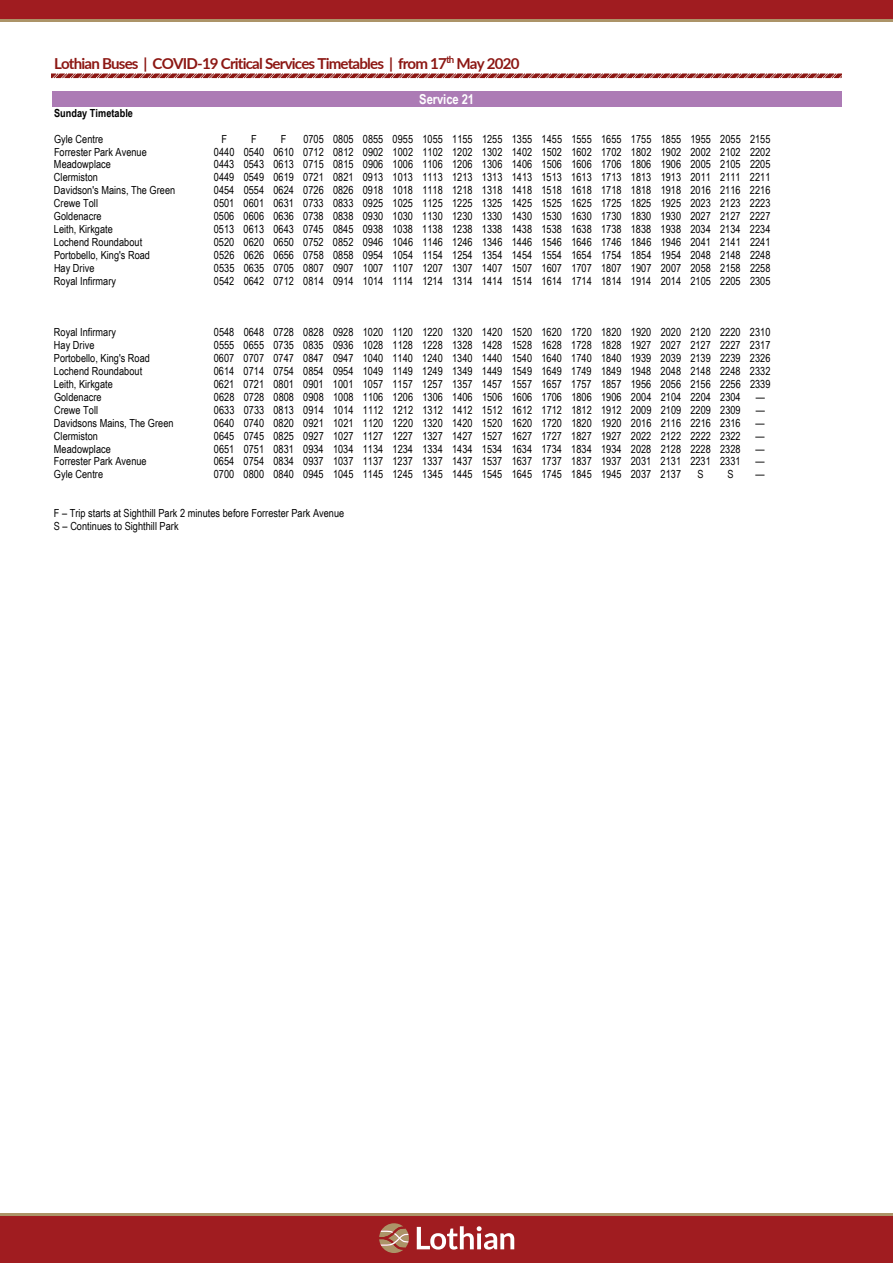
<style>
.page{position:relative;width:893px;height:1263px;background:#fff}
.page>*{position:absolute;margin:0;border:0;box-sizing:border-box;transform-origin:0 0}
.t1{font:700 15.15px "Lato";letter-spacing:-.055em;color:#8c1713}
.t2{font:700 13.65px "Arial Narrow";letter-spacing:-.005em;color:#fff}
.t3{font:11.1px/12.9px "Arial Narrow";letter-spacing:.005em;color:#000}
.t4{font:700 11.1px "Arial Narrow";letter-spacing:.005em;color:#000}
</style>
<div class="page">
<svg style="left:51px;top:73px;width:791px;height:5px"></svg>
<div style="left:52px;top:91px;width:789px;height:16px;background:#ac7bb5"></div>
<div style="left:0;top:1213px;width:892px;height:50px;background:#a01c20"></div>
<div style="left:0;top:0;width:892px;height:21px;background:#a01c20"></div>
<hr style="left:0;top:19px;width:892px;height:2px;background:#ac9468">
<hr style="left:0;top:1213px;width:892px;height:2px;background:#ac9468">
<svg style="left:416px;top:1226px;width:98px;height:24px"></svg>
<svg style="left:379px;top:1223px;width:30px;height:30px"></svg>
<h1 class="t1" style="left:54px;top:52px;width:467px">!"#$%&amp;'()*+,+ -((./012345(.6%#%7&amp;8(9,6:%7,+(;%&lt;,#&amp;=8,+((-((&gt;6"&lt;(4?<sup>!"</sup> @&amp;A(BCBC</h1>
<p class="t2" style="left:419px;top:89px;width:56px">Service 21</p>
<p class="t4" style="left:54px;top:104px;width:80px">Sunday Timetable</p>
<p class="t3" style="left:54px;top:132px;width:51px">Gyle Centre</p>
<p class="t3" style="left:221px;top:132px;width:7px">F</p>
<p class="t3" style="left:251px;top:132px;width:7px">F</p>
<p class="t3" style="left:281px;top:132px;width:7px">F</p>
<p class="t3" style="left:303px;top:132px;width:468px">0705 0805 0855 0955 1055 1155 1255 1355 1455 1555 1655 1755 1855 1955 2055 2155</p>
<p class="t3" style="left:54px;top:145px;width:94px">Forrester Park Avenue</p>
<p class="t3" style="left:214px;top:145px;width:558px">0440 0540 0610 0712 0812 0902 1002 1102 1202 1302 1402 1502 1602 1702 1802 1902 2002 2102 2202</p>
<p class="t3" style="left:54px;top:158px;width:58px">Meadowplace</p>
<p class="t3" style="left:214px;top:158px;width:558px">0443 0543 0613 0715 0815 0906 1006 1106 1206 1306 1406 1506 1606 1706 1806 1906 2005 2105 2205</p>
<p class="t3" style="left:54px;top:171px;width:46px">Clermiston</p>
<p class="t3" style="left:214px;top:171px;width:558px">0449 0549 0619 0721 0821 0913 1013 1113 1213 1313 1413 1513 1613 1713 1813 1913 2011 2111 2211</p>
<p class="t3" style="left:54px;top:184px;width:123px">Davidson's Mains, The Green</p>
<p class="t3" style="left:214px;top:184px;width:558px">0454 0554 0624 0726 0826 0918 1018 1118 1218 1318 1418 1518 1618 1718 1818 1918 2016 2116 2216</p>
<p class="t3" style="left:54px;top:196px;width:46px">Crewe Toll</p>
<p class="t3" style="left:214px;top:196px;width:558px">0501 0601 0631 0733 0833 0925 1025 1125 1225 1325 1425 1525 1625 1725 1825 1925 2023 2123 2223</p>
<p class="t3" style="left:54px;top:209px;width:49px">Goldenacre</p>
<p class="t3" style="left:214px;top:209px;width:558px">0506 0606 0636 0738 0838 0930 1030 1130 1230 1330 1430 1530 1630 1730 1830 1930 2027 2127 2227</p>
<p class="t3" style="left:54px;top:222px;width:60px">Leith, Kirkgate</p>
<p class="t3" style="left:214px;top:222px;width:558px">0513 0613 0643 0745 0845 0938 1038 1138 1238 1338 1438 1538 1638 1738 1838 1938 2034 2134 2234</p>
<p class="t3" style="left:54px;top:235px;width:90px">Lochend Roundabout</p>
<p class="t3" style="left:214px;top:235px;width:558px">0520 0620 0650 0752 0852 0946 1046 1146 1246 1346 1446 1546 1646 1746 1846 1946 2041 2141 2241</p>
<p class="t3" style="left:54px;top:248px;width:98px">Portobello, King's Road</p>
<p class="t3" style="left:214px;top:248px;width:558px">0526 0626 0656 0758 0858 0954 1054 1154 1254 1354 1454 1554 1654 1754 1854 1954 2048 2148 2248</p>
<p class="t3" style="left:54px;top:261px;width:42px">Hay Drive</p>
<p class="t3" style="left:214px;top:261px;width:558px">0535 0635 0705 0807 0907 1007 1107 1207 1307 1407 1507 1607 1707 1807 1907 2007 2058 2158 2258</p>
<p class="t3" style="left:54px;top:274px;width:64px">Royal Infirmary</p>
<p class="t3" style="left:214px;top:274px;width:558px">0542 0642 0712 0814 0914 1014 1114 1214 1314 1414 1514 1614 1714 1814 1914 2014 2105 2205 2305</p>
<p class="t3" style="left:54px;top:325px;width:64px">Royal Infirmary</p>
<p class="t3" style="left:214px;top:325px;width:558px">0548 0648 0728 0828 0928 1020 1120 1220 1320 1420 1520 1620 1720 1820 1920 2020 2120 2220 2310</p>
<p class="t3" style="left:54px;top:338px;width:42px">Hay Drive</p>
<p class="t3" style="left:214px;top:338px;width:558px">0555 0655 0735 0835 0936 1028 1128 1228 1328 1428 1528 1628 1728 1828 1927 2027 2127 2227 2317</p>
<p class="t3" style="left:54px;top:351px;width:98px">Portobello, King's Road</p>
<p class="t3" style="left:214px;top:351px;width:558px">0607 0707 0747 0847 0947 1040 1140 1240 1340 1440 1540 1640 1740 1840 1939 2039 2139 2239 2326</p>
<p class="t3" style="left:54px;top:364px;width:90px">Lochend Roundabout</p>
<p class="t3" style="left:214px;top:364px;width:558px">0614 0714 0754 0854 0954 1049 1149 1249 1349 1449 1549 1649 1749 1849 1948 2048 2148 2248 2332</p>
<p class="t3" style="left:54px;top:377px;width:60px">Leith, Kirkgate</p>
<p class="t3" style="left:214px;top:377px;width:558px">0621 0721 0801 0901 1001 1057 1157 1257 1357 1457 1557 1657 1757 1857 1956 2056 2156 2256 2339</p>
<p class="t3" style="left:54px;top:390px;width:49px">Goldenacre</p>
<p class="t3" style="left:214px;top:390px;width:528px">0628 0728 0808 0908 1008 1106 1206 1306 1406 1506 1606 1706 1806 1906 2004 2104 2204 2304</p>
<p class="t3" style="left:755px;top:390px;width:11px">—</p>
<p class="t3" style="left:54px;top:403px;width:46px">Crewe Toll</p>
<p class="t3" style="left:214px;top:403px;width:528px">0633 0733 0813 0914 1014 1112 1212 1312 1412 1512 1612 1712 1812 1912 2009 2109 2209 2309</p>
<p class="t3" style="left:755px;top:403px;width:11px">—</p>
<p class="t3" style="left:54px;top:416px;width:121px">Davidsons Mains, The Green</p>
<p class="t3" style="left:214px;top:416px;width:528px">0640 0740 0820 0921 1021 1120 1220 1320 1420 1520 1620 1720 1820 1920 2016 2116 2216 2316</p>
<p class="t3" style="left:755px;top:416px;width:11px">—</p>
<p class="t3" style="left:54px;top:429px;width:46px">Clermiston</p>
<p class="t3" style="left:214px;top:429px;width:528px">0645 0745 0825 0927 1027 1127 1227 1327 1427 1527 1627 1727 1827 1927 2022 2122 2222 2322</p>
<p class="t3" style="left:755px;top:429px;width:11px">—</p>
<p class="t3" style="left:54px;top:442px;width:58px">Meadowplace</p>
<p class="t3" style="left:214px;top:442px;width:528px">0651 0751 0831 0934 1034 1134 1234 1334 1434 1534 1634 1734 1834 1934 2028 2128 2228 2328</p>
<p class="t3" style="left:755px;top:442px;width:11px">—</p>
<p class="t3" style="left:54px;top:455px;width:94px">Forrester Park Avenue</p>
<p class="t3" style="left:214px;top:455px;width:528px">0654 0754 0834 0937 1037 1137 1237 1337 1437 1537 1637 1737 1837 1937 2031 2131 2231 2331</p>
<p class="t3" style="left:755px;top:455px;width:11px">—</p>
<p class="t3" style="left:54px;top:467px;width:51px">Gyle Centre</p>
<p class="t3" style="left:214px;top:467px;width:469px">0700 0800 0840 0945 1045 1145 1245 1345 1445 1545 1645 1745 1845 1945 2037 2137</p>
<p class="t3" style="left:697px;top:467px;width:8px">S</p>
<p class="t3" style="left:727px;top:467px;width:8px">S</p>
<p class="t3" style="left:755px;top:467px;width:11px">—</p>
<p class="t3" style="left:54px;top:506px;width:292px">F – Trip starts at Sighthill Park 2 minutes before Forrester Park Avenue<br>S – Continues to Sighthill Park</p>
</div>
